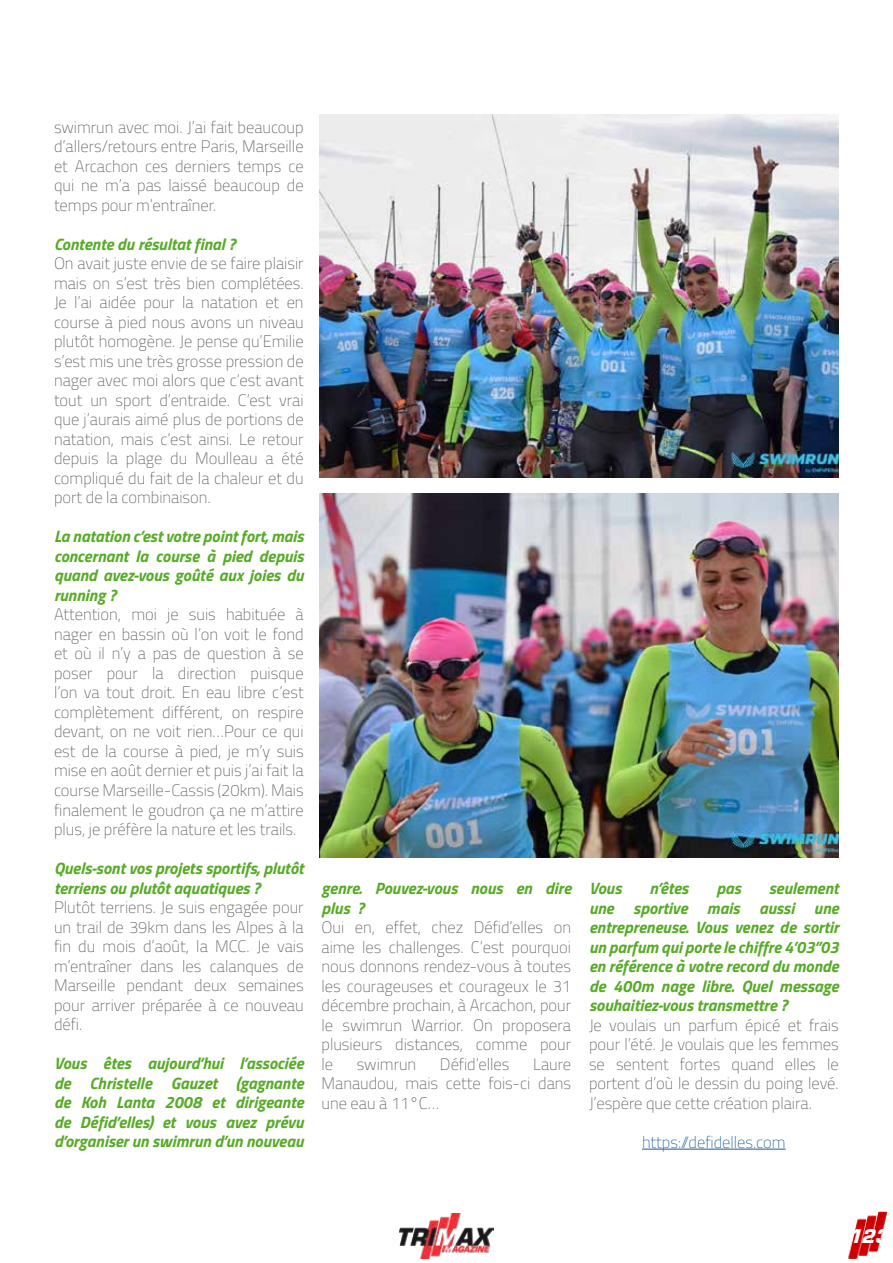
<style>
.page{position:relative;width:893px;height:1263px;background:#fff}
.page>*{position:absolute;margin:0;border:0;box-sizing:border-box;transform-origin:0 0}
.t1{font:italic 900 21px "Eurostile";color:#fff}
.t2{font:100 16.5px/19.5px "Titillium Web";color:#58585a;text-align:justify}
.t3{font:italic 700 16.5px/19.5px "Titillium Web";color:#57ab27;text-align:justify}
.t4{font:100 16.5px "Titillium Web";color:#165b9a}
</style>
<div class="page">
<img style="left:848px;top:1211px;width:41px;height:48px">
<img style="left:399px;top:1214px;width:95px;height:45px">
<img style="left:320px;top:114px;width:519px;height:363px">
<img style="left:320px;top:494px;width:519px;height:363px">
<hr style="left:642px;top:1149px;width:144px;height:1px;background:#165b9a">
<p class="t2" style="left:54px;top:116px;width:251px">swimrun avec moi. J’ai fait beaucoup d’allers/retours entre Paris, Marseille et Arcachon ces derniers temps ce qui ne m’a pas laissé beaucoup de temps pour m’entraîner.</p>
<p class="t3" style="left:54px;top:233px;width:183px">Contente du résultat final ?</p>
<p class="t2" style="left:54px;top:253px;width:251px">On avait juste envie de se faire plaisir mais on s’est très bien complétées.<br>Je l’ai aidée pour la natation et en course à pied nous avons un niveau plutôt homogène. Je pense qu’Emilie s’est mis une très grosse pression de nager avec moi alors que c’est avant tout un sport d’entraide. C’est vrai que j’aurais aimé plus de portions de natation, mais c’est ainsi. Le retour depuis la plage du Moulleau a été compliqué du fait de la chaleur et du port de la combinaison.</p>
<p class="t3" style="left:54px;top:526px;width:251px">La natation c’est votre point fort, mais concernant la course à pied depuis quand avez-vous goûté aux joies du running ?</p>
<p class="t2" style="left:54px;top:604px;width:251px">Attention, moi je suis habituée à nager en bassin où l’on voit le fond et où il n’y a pas de question à se poser pour la direction puisque l’on va tout droit. En eau libre c’est complètement différent, on respire devant, on ne voit rien…Pour ce qui est de la course à pied, je m’y suis mise en août dernier et puis j’ai fait la course Marseille-Cassis (20km). Mais finalement le goudron ça ne m’attire plus, je préfère la nature et les trails.</p>
<p class="t3" style="left:54px;top:857px;width:251px">Quels-sont vos projets sportifs, plutôt terriens ou plutôt aquatiques ?</p>
<p class="t2" style="left:54px;top:897px;width:251px">Plutôt terriens. Je suis engagée pour un trail de 39km dans les Alpes à la fin du mois d’août, la MCC. Je vais m’entraîner dans les calanques de Marseille pendant deux semaines pour arriver préparée à ce nouveau défi.</p>
<p class="t3" style="left:54px;top:1052px;width:251px">Vous êtes aujourd’hui l’associée de Christelle Gauzet (gagnante de Koh Lanta 2008 et dirigeante de Défid’elles) et vous avez prévu d’organiser un swimrun d’un nouveau</p>
<p class="t3" style="left:321px;top:877px;width:251px">genre. Pouvez-vous nous en dire plus ?</p>
<p class="t2" style="left:321px;top:917px;width:251px">Oui en, effet, chez Défid’elles on aime les challenges. C’est pourquoi nous donnons rendez-vous à toutes les courageuses et courageux le 31 décembre prochain, à Arcachon, pour le swimrun Warrior. On proposera plusieurs distances, comme pour le</p>
<p class="t2" style="left:357px;top:1053px;width:61px">swimrun</p>
<p class="t2" style="left:440px;top:1053px;width:71px">Défid’elles</p>
<p class="t2" style="left:321px;top:1053px;width:251px;text-indent:212px">Laure Manaudou, mais cette fois-ci dans une eau à 11°C…</p>
<p class="t3" style="left:589px;top:877px;width:34px">Vous</p>
<p class="t3" style="left:649px;top:877px;width:40px">n’êtes</p>
<p class="t3" style="left:716px;top:877px;width:26px">pas</p>
<p class="t3" style="left:589px;top:877px;width:251px;text-indent:180px">seulement une sportive mais aussi une entrepreneuse. Vous venez de sortir un parfum qui porte le chiffre 4’03’’03 en référence à votre record du monde de 400m nage libre. Quel message souhaitiez-vous transmettre ?</p>
<p class="t2" style="left:589px;top:1014px;width:251px">Je voulais un parfum épicé et frais pour l’été. Je voulais que les femmes se sentent fortes quand elles le portent d’où le dessin du poing levé.<br>J’espère que cette création plaira.</p>
<p class="t4" style="left:642px;top:1130px;width:145px">https://defidelles.com</p>
<p class="t1" style="left:847px;top:1225px;width:42px">123</p>
</div>
